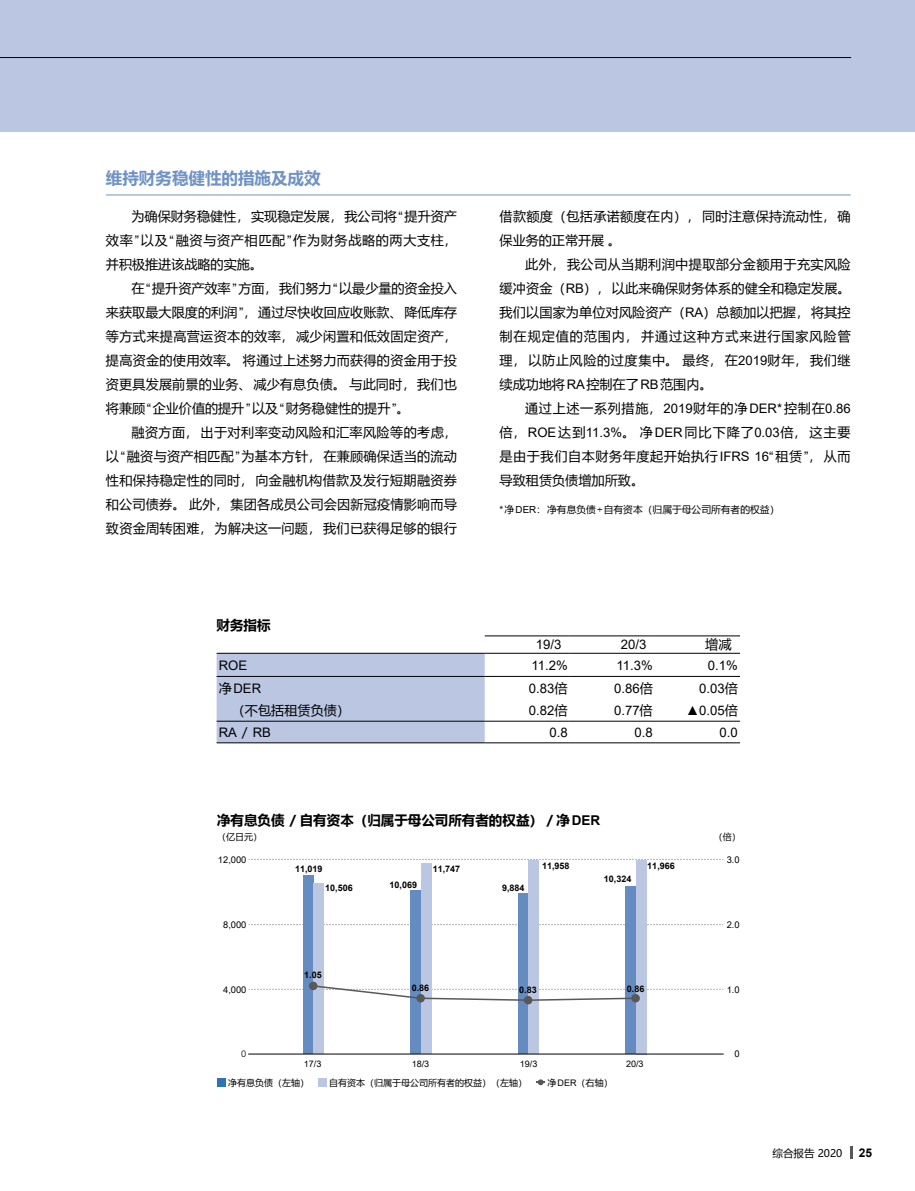
<style>
.page{position:relative;width:915px;height:1191px;background:#fff}
.page>*{position:absolute;margin:0;border:0;box-sizing:border-box;transform-origin:0 0}
.t1{font:700 16.5px "Microsoft Ya Hei";color:#7092c4}
.t2{font:700 13.5px "Microsoft Ya Hei";color:#000}
.t3{font:13.2px/24px "Microsoft Ya Hei";letter-spacing:.02em;color:#000;text-align:justify}
.t4{font:13.2px "Arial";color:#000}
.t5{font:13.2px "Microsoft Ya Hei";color:#000}
.t6{font:700 12px "Arial";color:#000}
.t7{font:10.5px "Microsoft Ya Hei";color:#000}
.t8{font:9.75px "Microsoft Ya Hei";color:#000}
.t9{font:9.3px "Arial Unicode MS";color:#000}
.t10{font:300 9.3px "Frutiger LT Std";color:#000}
.t11{font:700 9px "Arial";color:#000}
.t12{font:9px "Microsoft Ya Hei";color:#000}
.t13{font:9px "Arial Unicode MS";color:#000}
.s1{font-family:"Arial"}
.s2{font-family:"Microsoft Ya Hei"}
</style>
<div class="page">
<div style="left:0;top:0;width:914px;height:132px;background:#bbc7e2"></div>
<div style="left:216px;top:654px;width:268px;height:88px;background:#bbc7e2"></div>
<hr style="left:216px;top:653px;width:268px;height:1px;background:#000">
<hr style="left:484px;top:653px;width:85px;height:1px;background:#000">
<hr style="left:569px;top:653px;width:85px;height:1px;background:#000">
<hr style="left:654px;top:653px;width:85px;height:1px;background:#000">
<hr style="left:216px;top:676px;width:268px;height:1px;background:#000">
<hr style="left:484px;top:676px;width:85px;height:1px;background:#000">
<hr style="left:569px;top:676px;width:85px;height:1px;background:#000">
<hr style="left:654px;top:676px;width:85px;height:1px;background:#000">
<hr style="left:216px;top:721px;width:268px;height:1px;background:#000">
<hr style="left:484px;top:721px;width:85px;height:1px;background:#000">
<hr style="left:569px;top:721px;width:85px;height:1px;background:#000">
<hr style="left:654px;top:721px;width:85px;height:1px;background:#000">
<hr style="left:216px;top:742px;width:268px;height:1px;background:#000">
<hr style="left:484px;top:742px;width:85px;height:1px;background:#000">
<hr style="left:569px;top:742px;width:85px;height:1px;background:#000">
<hr style="left:654px;top:742px;width:85px;height:1px;background:#000">
<hr style="left:484px;top:635px;width:85px;height:1px;background:#000">
<hr style="left:569px;top:635px;width:85px;height:1px;background:#000">
<hr style="left:654px;top:635px;width:85px;height:1px;background:#000">
<hr style="left:106px;top:195px;width:744px;height:1px;background:#7092c4">
<svg style="left:850px;top:1146px;width:2px;height:12px"></svg>
<hr style="left:0;top:57px;width:850px;height:1px;background:#000">
<div style="left:217px;top:1078px;width:8px;height:9px;background:#2f74b2"></div>
<div style="left:318px;top:1078px;width:8px;height:9px;background:#bbc7e2"></div>
<svg style="left:536px;top:1079px;width:9px;height:6px"></svg>
<svg style="left:248px;top:859px;width:476px;height:1px"></svg>
<svg style="left:248px;top:924px;width:476px;height:1px"></svg>
<div style="left:302px;top:875px;width:11px;height:179px;background:#658cc1"></div>
<div style="left:410px;top:890px;width:11px;height:164px;background:#658cc1"></div>
<div style="left:517px;top:893px;width:11px;height:161px;background:#658cc1"></div>
<div style="left:625px;top:886px;width:10px;height:168px;background:#658cc1"></div>
<div style="left:313px;top:883px;width:11px;height:171px;background:#bbc7e2"></div>
<div style="left:420px;top:863px;width:11px;height:191px;background:#bbc7e2"></div>
<div style="left:528px;top:860px;width:11px;height:194px;background:#bbc7e2"></div>
<div style="left:635px;top:860px;width:11px;height:194px;background:#bbc7e2"></div>
<svg style="left:248px;top:984px;width:476px;height:17px"></svg>
<div style="left:309px;top:981px;width:8px;height:9px;background:#595757;border-radius:50%"></div>
<div style="left:416px;top:994px;width:9px;height:8px;background:#595757;border-radius:50%"></div>
<div style="left:523px;top:996px;width:9px;height:8px;background:#595757;border-radius:50%"></div>
<div style="left:631px;top:994px;width:8px;height:8px;background:#595757;border-radius:50%"></div>
<hr style="left:248px;top:1053px;width:475px;height:1px;background:#000">
<p class="t1" style="left:106px;top:167px;width:216px">维持财务稳健性的措施及成效</p>
<p class="t3" style="left:106px;top:204px;width:352px;text-indent:26px">为确保财务稳健性，实现稳定发展，我公司将<span class="s1">“</span>提升资产效率<span class="s1">”</span>以及<span class="s1">“</span>融资与资产相匹配<span class="s1">”</span>作为财务战略的两大支柱，并积极推进该战略的实施。</p>
<p class="t3" style="left:106px;top:276px;width:352px;text-indent:26px">在<span class="s1">“</span>提升资产效率<span class="s1">”</span>方面，我们努力<span class="s1">“</span>以最少量的资金投入来获取最大限度的利润<span class="s1">”</span>，通过尽快收回应收账款、降低库存等方式来提高营运资本的效率，减少闲置和低效固定资产，提高资金的使用效率。将通过上述努力而获得的资金用于投资更具发展前景的业务、减少有息负债。与此同时，我们也将兼顾<span class="s1">“</span>企业价值的提升<span class="s1">”</span>以及<span class="s1">“</span>财务稳健性的提升<span class="s1">”</span>。</p>
<p class="t3" style="left:106px;top:420px;width:352px;text-indent:26px">融资方面，出于对利率变动风险和汇率风险等的考虑，以<span class="s1">“</span>融资与资产相匹配<span class="s1">”</span>为基本方针，在兼顾确保适当的流动性和保持稳定性的同时，向金融机构借款及发行短期融资券和公司债券。此外，集团各成员公司会因新冠疫情影响而导致资金周转困难，为解决这一问题，我们已获得足够的银行</p>
<p class="t2" style="left:216px;top:615px;width:55px">财务指标</p>
<p class="t3" style="left:499px;top:204px;width:352px">借款额度（包括承诺额度在内），同时注意保持流动性，确保业务的正常开展。</p>
<p class="t3" style="left:499px;top:252px;width:352px;text-indent:26px">此外，我公司从当期利润中提取部分金额用于充实风险缓冲资金（<span class="s1">RB</span>），以此来确保财务体系的健全和稳定发展。我们以国家为单位对风险资产（<span class="s1">RA</span>）总额加以把握，将其控制在规定值的范围内，并通过这种方式来进行国家风险管理，以防止风险的过度集中。最终，在<span class="s1">2019</span>财年，我们继续成功地将<span class="s1">RA</span>控制在了<span class="s1">RB</span>范围内。</p>
<p class="t3" style="left:499px;top:396px;width:352px;text-indent:26px">通过上述一系列措施，<span class="s1">2019</span>财年的净<span class="s1">DER*</span>控制在<span class="s1">0.86</span>倍，<span class="s1">ROE</span>达到<span class="s1">11.3%</span>。净<span class="s1">DER</span>同比下降了<span class="s1">0.03</span>倍，这主要是由于我们自本财务年度起开始执行<span class="s1">IFRS 16“</span>租赁<span class="s1">”</span>，从而导致租赁负债增加所致。</p>
<p class="t8" style="left:499px;top:503px;width:281px"><span class="s1">*</span>净<span class="s1">DER</span>：净有息负债<span class="s1">÷</span>自有资本（归属于母公司所有者的权益）</p>
<p class="t4" style="left:535px;top:635px;width:27px">19/3</p>
<p class="t4" style="left:620px;top:635px;width:27px">20/3</p>
<p class="t3" style="left:705px;top:632px;width:28px">增减</p>
<p class="t4" style="left:219px;top:656px;width:30px">ROE</p>
<p class="t4" style="left:531px;top:656px;width:38px">11.2%</p>
<p class="t4" style="left:616px;top:656px;width:38px">11.3%</p>
<p class="t4" style="left:707px;top:656px;width:31px">0.1%</p>
<p class="t4" style="left:219px;top:679px;width:44px"><span class="s2">净</span>DER</p>
<p class="t4" style="left:529px;top:679px;width:40px">0.83<span class="s2">倍</span></p>
<p class="t4" style="left:614px;top:679px;width:40px">0.86<span class="s2">倍</span></p>
<p class="t4" style="left:699px;top:679px;width:40px">0.03<span class="s2">倍</span></p>
<p class="t5" style="left:219px;top:701px;width:133px">　（不包括租赁负债）</p>
<p class="t4" style="left:529px;top:701px;width:40px">0.82<span class="s2">倍</span></p>
<p class="t4" style="left:614px;top:701px;width:40px">0.77<span class="s2">倍</span></p>
<p class="t4" style="left:686px;top:701px;width:53px">▲0.05<span class="s2">倍</span></p>
<p class="t4" style="left:219px;top:723px;width:54px">RA<span class="s2">／</span>RB</p>
<p class="t4" style="left:549px;top:723px;width:20px">0.8</p>
<p class="t4" style="left:634px;top:723px;width:20px">0.8</p>
<p class="t4" style="left:719px;top:723px;width:20px">0.0</p>
<p class="t2" style="left:217px;top:810px;width:384px">净有息负债／自有资本（归属于母公司所有者的权益）／净<span class="s1">DER</span></p>
<p class="t12" style="left:217px;top:830px;width:46px">（亿日元）</p>
<p class="t12" style="left:713px;top:830px;width:28px">（倍）</p>
<p class="t9" style="left:218px;top:852px;width:30px">12,000</p>
<p class="t9" style="left:223px;top:917px;width:25px">8,000</p>
<p class="t9" style="left:223px;top:982px;width:25px">4,000</p>
<p class="t10" style="left:241px;top:1048px;width:7px">0</p>
<p class="t11" style="left:295px;top:863px;width:29px">11,019</p>
<p class="t11" style="left:325px;top:881px;width:29px">10,506</p>
<p class="t11" style="left:389px;top:878px;width:29px">10,069</p>
<p class="t11" style="left:432px;top:862px;width:29px">11,747</p>
<p class="t11" style="left:542px;top:859px;width:29px">11,958</p>
<p class="t11" style="left:502px;top:881px;width:24px">9,884</p>
<p class="t11" style="left:304px;top:968px;width:19px">1.05</p>
<p class="t11" style="left:603px;top:872px;width:29px">10,324</p>
<p class="t11" style="left:647px;top:859px;width:29px">11,966</p>
<p class="t11" style="left:411px;top:981px;width:19px">0.86</p>
<p class="t11" style="left:519px;top:983px;width:19px">0.83</p>
<p class="t11" style="left:626px;top:982px;width:19px">0.86</p>
<p class="t13" style="left:304px;top:1057px;width:19px">17/3</p>
<p class="t13" style="left:411px;top:1057px;width:19px">18/3</p>
<p class="t13" style="left:519px;top:1057px;width:19px">19/3</p>
<p class="t13" style="left:626px;top:1057px;width:19px">20/3</p>
<p class="t12" style="left:228px;top:1076px;width:386px">净有息负债（左轴）　 自有资本（归属于母公司所有者的权益）（左轴）　 净<span class="s1">DER</span>（右轴）</p>
<p class="t9" style="left:726px;top:852px;width:14px">3.0</p>
<p class="t9" style="left:726px;top:917px;width:14px">2.0</p>
<p class="t9" style="left:726px;top:982px;width:14px">1.0</p>
<p class="t9" style="left:734px;top:1047px;width:7px">0</p>
<p class="t7" style="left:772px;top:1145px;width:71px">综合报告 2020</p>
<p class="t6" style="left:858px;top:1144px;width:15px">25</p>
</div>
